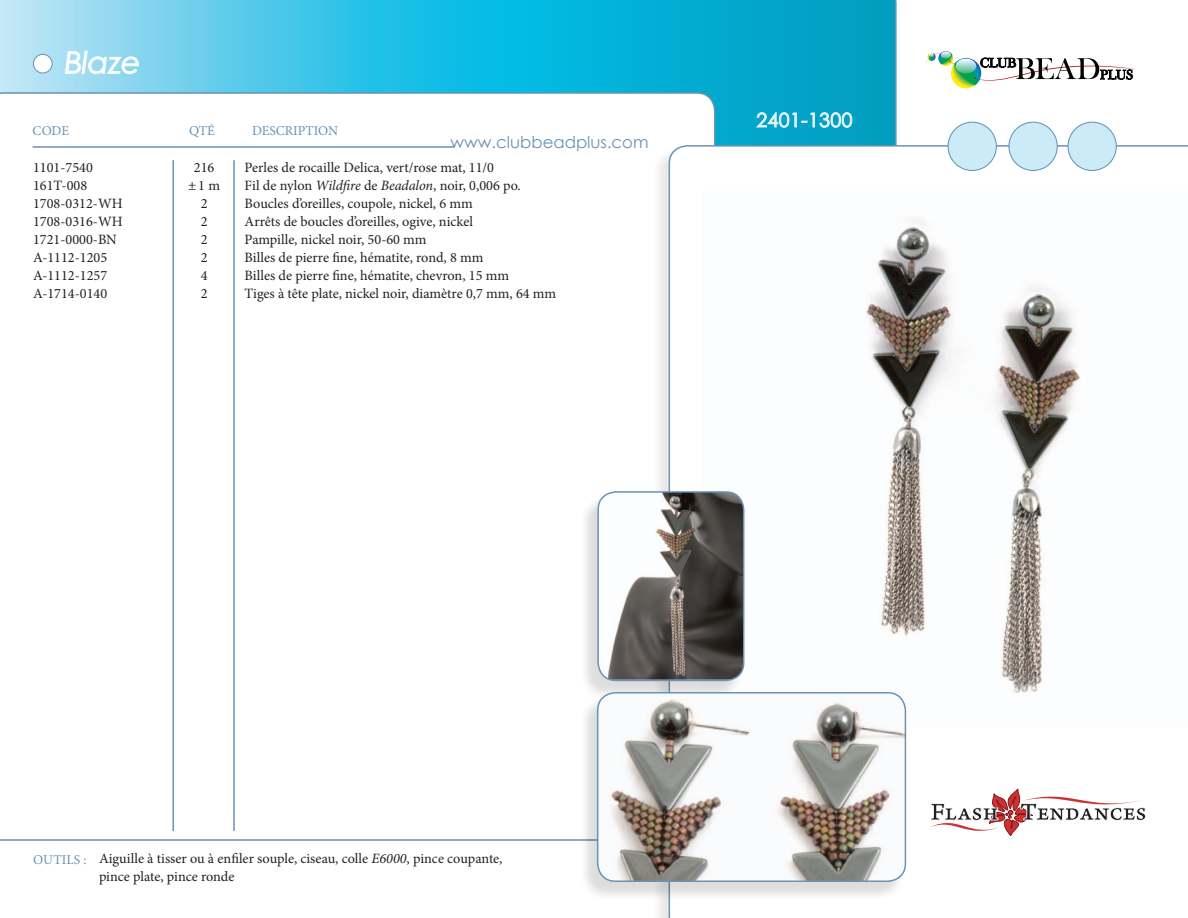
<style>
.page{position:relative;width:1188px;height:918px;background:#fff}
.page>*{position:absolute;margin:0;border:0;box-sizing:border-box;transform-origin:0 0}
.t1{font:italic 30px "Century Gothic";color:#fff}
.t2{font:19.5px "Century Gothic";letter-spacing:.02em;color:#e9f3fa}
.t3{font:16.5px "Century Gothic";color:#6992b4}
.list{font:14.25px "Minion Pro";color:#231f20}
.header_liste{font:13.5px "Minion Pro";color:#6992b4}
.s1{font-style:italic}
</style>
<div class="page">
<svg style="left:0;top:0;width:897px;height:145px;background:#2cbadd"></svg>
<svg style="left:0;top:92px;width:716px;height:56px"></svg>
<hr style="left:33px;top:146px;width:421px;height:2px;background:#6992b4">
<hr style="left:233px;top:160px;width:2px;height:671px;background:#6992b4">
<hr style="left:172px;top:160px;width:2px;height:671px;background:#6992b4">
<svg style="left:0;top:839px;width:579px;height:2px"></svg>
<div style="left:33px;top:54px;width:19px;height:19px;background:#fff;border-radius:50%"></div>
<div style="left:33px;top:54px;width:19px;height:19px;border:1px solid #6992b4;border-radius:50%"></div>
<svg style="left:925px;top:51px;width:210px;height:37px"></svg>
<svg style="left:669px;top:145px;width:519px;height:773px"></svg>
<svg style="left:65px;top:51px;width:74px;height:23px;background:#b4e3f4"></svg>
<svg style="left:755px;top:112px;width:98px;height:16px;background:#4abbd6"></svg>
<div style="left:580px;top:494px;width:163px;height:207px;background:#231f20;opacity:.15"></div>
<img style="left:598px;top:492px;width:146px;height:188px">
<div style="left:597px;top:491px;width:147px;height:190px;border:2px solid #6992b4;border-radius:18px"></div>
<div style="left:716px;top:775px;width:472px;height:79px;background:#fff"></div>
<div style="left:579px;top:695px;width:326px;height:206px;background:#231f20;opacity:.15"></div>
<img style="left:598px;top:693px;width:307px;height:188px">
<div style="left:597px;top:692px;width:309px;height:190px;border:2px solid #6992b4;border-radius:18px"></div>
<div style="left:948px;top:122px;width:48px;height:48px;background:#caebf7;border-radius:50%"></div>
<div style="left:948px;top:122px;width:49px;height:49px;border:1px solid #6992b4;border-radius:50%"></div>
<div style="left:1009px;top:122px;width:48px;height:48px;background:#caebf7;border-radius:50%"></div>
<div style="left:1008px;top:122px;width:50px;height:49px;border:1px solid #6992b4;border-radius:50%"></div>
<div style="left:1068px;top:122px;width:48px;height:48px;background:#caebf7;border-radius:50%"></div>
<div style="left:1068px;top:122px;width:49px;height:49px;border:1px solid #6992b4;border-radius:50%"></div>
<svg style="left:931px;top:788px;width:215px;height:48px"></svg>
<p class="t1" style="left:65px;top:42px;width:77px">Blaze</p>
<p class="header_liste" style="left:33px;top:121px;width:38px">CODE</p>
<p class="header_liste" style="left:189px;top:121px;width:27px">QTÉ</p>
<p class="header_liste" style="left:252px;top:121px;width:88px">DESCRIPTION</p>
<p class="t3" style="left:450px;top:130px;width:200px">www.clubbeadplus.com</p>
<p class="list" style="left:33px;top:158px;width:61px">1101-7540</p>
<p class="list" style="left:194px;top:158px;width:22px">216</p>
<p class="list" style="left:245px;top:158px;width:251px">Perles de rocaille Delica, vert/rose mat, 11/0</p>
<p class="list" style="left:33px;top:176px;width:56px">161T-008</p>
<p class="list" style="left:188px;top:176px;width:33px">±1 m</p>
<p class="list" style="left:245px;top:176px;width:278px">Fil de nylon <span class="s1">Wildfire</span> de <span class="s1">Beadalon</span>, noir, 0,006 po.</p>
<p class="list" style="left:33px;top:194px;width:91px">1708-0312-WH</p>
<p class="list" style="left:201px;top:194px;width:8px">2</p>
<p class="list" style="left:245px;top:194px;width:230px">Boucles d’oreilles, coupole, nickel, 6 mm</p>
<p class="list" style="left:33px;top:212px;width:91px">1708-0316-WH</p>
<p class="list" style="left:201px;top:212px;width:8px">2</p>
<p class="list" style="left:245px;top:212px;width:230px">Arrêts de boucles d’oreilles, ogive, nickel</p>
<p class="list" style="left:33px;top:230px;width:85px">1721-0000-BN</p>
<p class="list" style="left:201px;top:230px;width:8px">2</p>
<p class="list" style="left:245px;top:230px;width:184px">Pampille, nickel noir, 50-60 mm</p>
<p class="list" style="left:33px;top:248px;width:76px">A-1112-1205</p>
<p class="list" style="left:201px;top:248px;width:8px">2</p>
<p class="list" style="left:245px;top:248px;width:240px">Billes de pierre fine, hématite, rond, 8 mm</p>
<p class="list" style="left:33px;top:266px;width:76px">A-1112-1257</p>
<p class="list" style="left:201px;top:266px;width:8px">4</p>
<p class="list" style="left:245px;top:266px;width:266px">Billes de pierre fine, hématite, chevron, 15 mm</p>
<p class="list" style="left:33px;top:284px;width:76px">A-1714-0140</p>
<p class="list" style="left:201px;top:284px;width:8px">2</p>
<p class="list" style="left:245px;top:284px;width:313px">Tiges à tête plate, nickel noir, diamètre 0,7 mm, 64 mm</p>
<p class="t2" style="left:756px;top:106px;width:98px">2401-1300</p>
<p class="header_liste" style="left:33px;top:851px;width:55px">OUTILS :</p>
<p class="list" style="left:99px;top:849px;width:405px">Aiguille à tisser ou à enfiler souple, ciseau, colle <span class="s1">E6000</span>, pince coupante,</p>
<p class="list" style="left:99px;top:867px;width:137px">pince plate, pince ronde</p>
</div>
